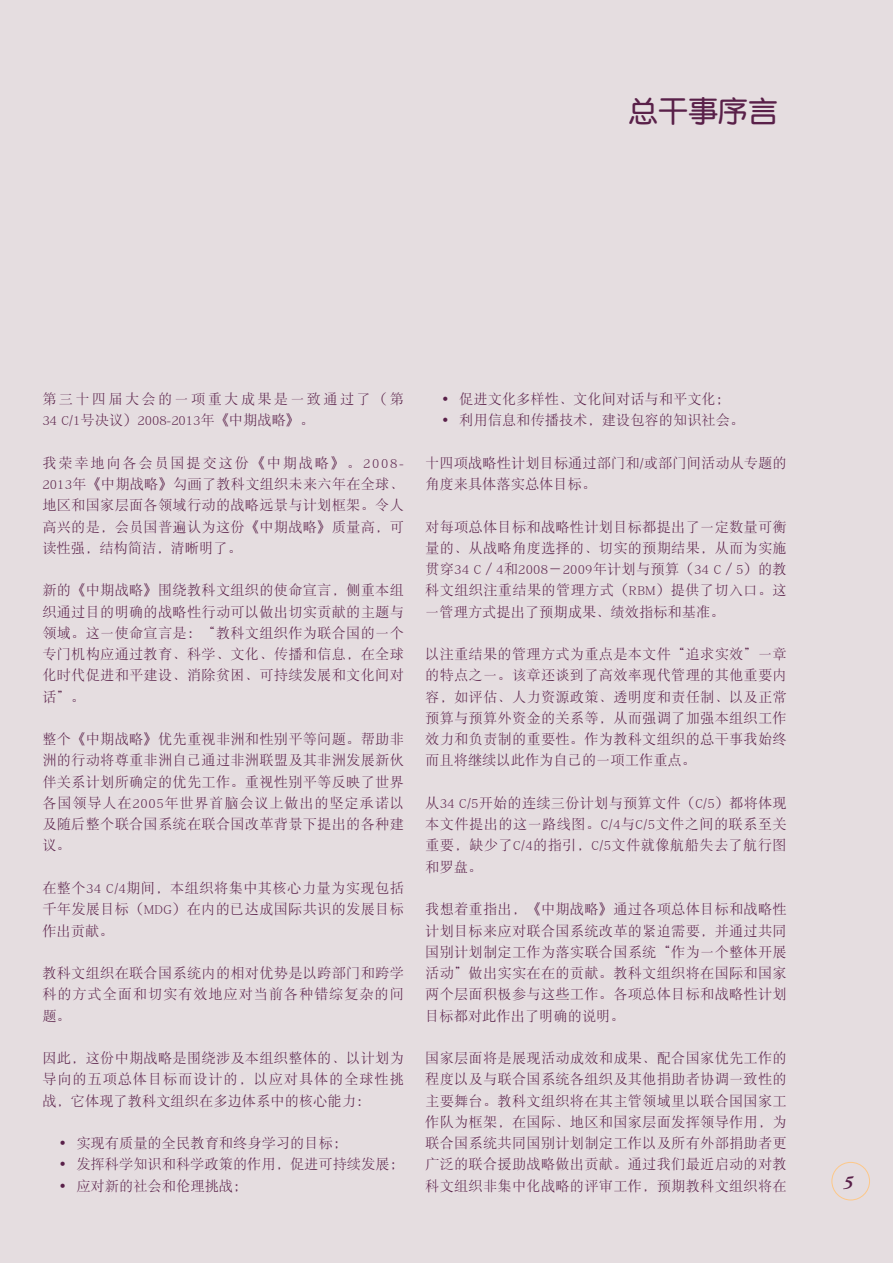
<style>
.page{position:relative;width:893px;height:1263px;background:#fff}
.page>*{position:absolute;margin:0;border:0;box-sizing:border-box;transform-origin:0 0}
.t1{font:30px "DFP Yuan W7 G Bpc EUC H";color:#592049}
.t2{font:italic 700 18px "Adobe Garamond";color:#592049}
.t3{font:14.25px/21.3px "DFP Song W3 G Bpc EUC H";letter-spacing:.015em;color:#592049;text-align:justify}
.t4{font:14.25px/21.3px "DFP Song W3 G Bpc EUC H";letter-spacing:.16em;color:#592049}
</style>
<div class="page">
<div style="left:0;top:0;width:892px;height:1263px;background:#e5dde0"></div>
<div style="left:831px;top:1162px;width:38px;height:38px;border:1px solid #fdc889;border-radius:50%"></div>
<h1 class="t1" style="left:628px;top:99px;width:151px">总干事序言</h1>
<p class="t4" style="left:42px;top:390px;width:363px">第三十四届大会的一项重大成果是一致通过了（第<br>34 C/1号决议）2008-2013年《中期战略》。</p>
<p class="t3" style="left:42px;top:454px;width:363px">我荣幸地向各会员国提交这份《中期战略》。2008- 2013年《中期战略》勾画了教科文组织未来六年在全球、地区和国家层面各领域行动的战略远景与计划框架。令人高兴的是，会员国普遍认为这份《中期战略》质量高，可读性强，结构简洁，清晰明了。</p>
<p class="t3" style="left:42px;top:581px;width:363px">新的《中期战略》围绕教科文组织的使命宣言，侧重本组织通过目的明确的战略性行动可以做出切实贡献的主题与领域。这一使命宣言是：“教科文组织作为联合国的一个专门机构应通过教育、科学、文化、传播和信息，在全球化时代促进和平建设、消除贫困、可持续发展和文化间对话”。</p>
<p class="t3" style="left:42px;top:730px;width:363px">整个《中期战略》优先重视非洲和性别平等问题。帮助非洲的行动将尊重非洲自己通过非洲联盟及其非洲发展新伙伴关系计划所确定的优先工作。重视性别平等反映了世界各国领导人在2005年世界首脑会议上做出的坚定承诺以及随后整个联合国系统在联合国改革背景下提出的各种建议。</p>
<p class="t3" style="left:42px;top:879px;width:363px">在整个34 C/4期间，本组织将集中其核心力量为实现包括千年发展目标（MDG）在内的已达成国际共识的发展目标作出贡献。</p>
<p class="t3" style="left:42px;top:964px;width:363px">教科文组织在联合国系统内的相对优势是以跨部门和跨学科的方式全面和切实有效地应对当前各种错综复杂的问题。</p>
<p class="t3" style="left:42px;top:1049px;width:363px">因此，这份中期战略是围绕涉及本组织整体的、以计划为导向的五项总体目标而设计的，以应对具体的全球性挑战，它体现了教科文组织在多边体系中的核心能力：</p>
<p class="t3" style="left:59px;top:1134px;width:289px">✓ 实现有质量的全民教育和终身学习的目标；</p>
<p class="t3" style="left:59px;top:1155px;width:346px">✓ 发挥科学知识和科学政策的作用，促进可持续发展；</p>
<p class="t3" style="left:59px;top:1177px;width:190px">✓ 应对新的社会和伦理挑战；</p>
<p class="t3" style="left:442px;top:390px;width:289px">✓ 促进文化多样性、文化间对话与和平文化；</p>
<p class="t3" style="left:442px;top:411px;width:304px">✓ 利用信息和传播技术，建设包容的知识社会。</p>
<p class="t3" style="left:425px;top:454px;width:363px">十四项战略性计划目标通过部门和/或部门间活动从专题的角度来具体落实总体目标。</p>
<p class="t3" style="left:425px;top:518px;width:363px">对每项总体目标和战略性计划目标都提出了一定数量可衡量的、从战略角度选择的、切实的预期结果，从而为实施贯穿34 C／4和2008－2009年计划与预算（34 C／5）的教科文组织注重结果的管理方式（RBM）提供了切入口。这一管理方式提出了预期成果、绩效指标和基准。</p>
<p class="t3" style="left:425px;top:645px;width:363px">以注重结果的管理方式为重点是本文件“追求实效”一章的特点之一。该章还谈到了高效率现代管理的其他重要内容，如评估、人力资源政策、透明度和责任制、以及正常预算与预算外资金的关系等，从而强调了加强本组织工作效力和负责制的重要性。作为教科文组织的总干事我始终而且将继续以此作为自己的一项工作重点。</p>
<p class="t3" style="left:425px;top:794px;width:363px">从34 C/5开始的连续三份计划与预算文件（C/5）都将体现本文件提出的这一路线图。C/4与C/5文件之间的联系至关重要，缺少了C/4的指引，C/5文件就像航船失去了航行图和罗盘。</p>
<p class="t3" style="left:425px;top:900px;width:363px">我想着重指出，《中期战略》通过各项总体目标和战略性计划目标来应对联合国系统改革的紧迫需要，并通过共同国别计划制定工作为落实联合国系统“作为一个整体开展活动”做出实实在在的贡献。教科文组织将在国际和国家两个层面积极参与这些工作。各项总体目标和战略性计划目标都对此作出了明确的说明。</p>
<p class="t3" style="left:425px;top:1049px;width:363px">国家层面将是展现活动成效和成果、配合国家优先工作的程度以及与联合国系统各组织及其他捐助者协调一致性的主要舞台。教科文组织将在其主管领域里以联合国国家工作队为框架，在国际、地区和国家层面发挥领导作用，为联合国系统共同国别计划制定工作以及所有外部捐助者更广泛的联合援助战略做出贡献。通过我们最近启动的对教科文组织非集中化战略的评审工作，预期教科文组织将在</p>
<p class="t2" style="left:843px;top:1175px;width:11px">5</p>
</div>
